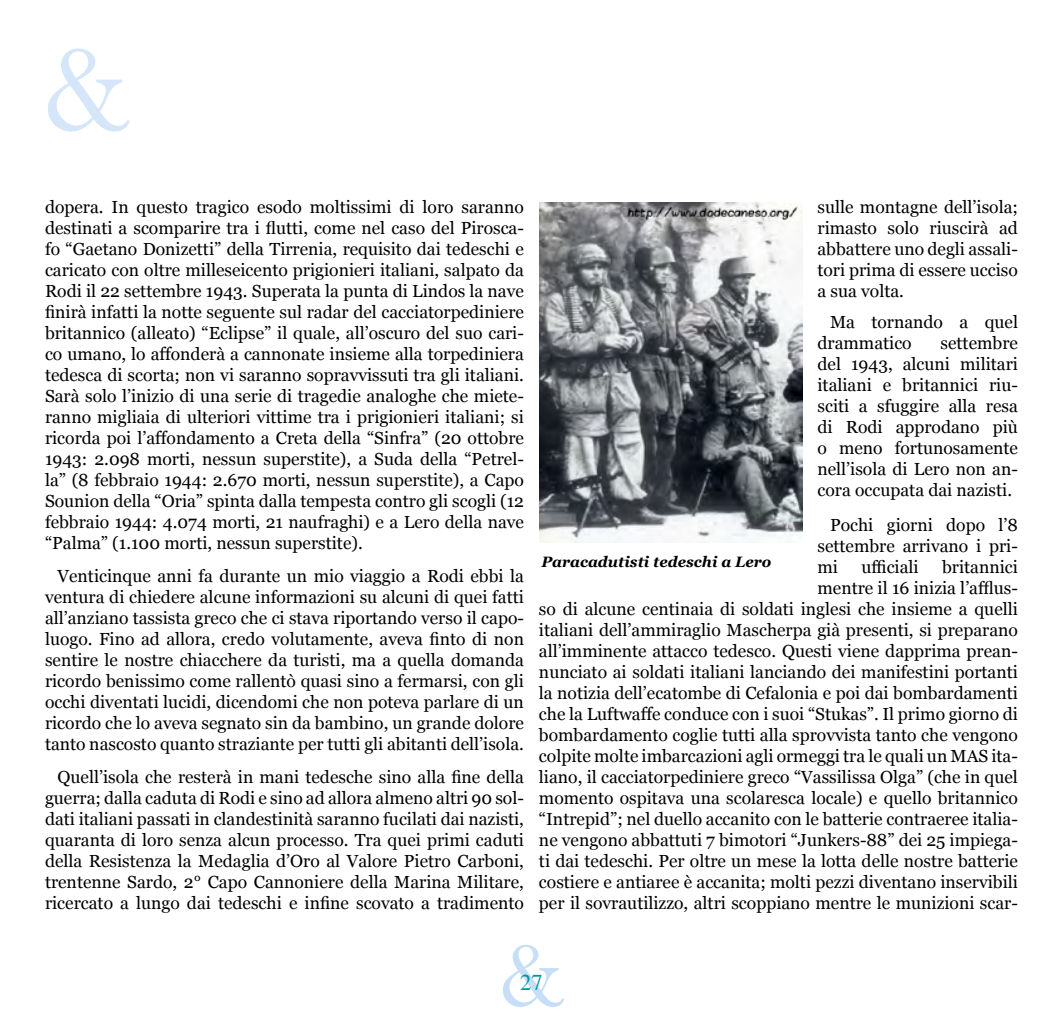
<style>
.page{position:relative;width:1063px;height:1028px;background:#fff}
.page>*{position:absolute;margin:0;border:0;box-sizing:border-box;transform-origin:0 0}
.t1{font:125px "Baskerville";color:#006fd7}
.t2{font:93.75px "Baskerville";color:#006fd7}
.t3{font:22.5px "Times";color:#0096a4}
.t4{font:17.5px/21px "Georgia";color:#000;text-align:justify}
.t5{font:italic 700 15px "Georgia";color:#000}
</style>
<div class="page">
<img style="left:539px;top:203px;width:263px;height:340px">
<h1 class="t1" style="left:42px;top:15px;width:89px">&amp;</h1>
<p class="t4" style="left:45px;top:196px;width:481px">dopera. In questo tragico esodo moltissimi di loro saranno destinati a scomparire tra i flutti, come nel caso del Pirosca&shy;fo “Gaetano Donizetti” della Tirrenia, requisito dai tedeschi e caricato con oltre milleseicento prigionieri italiani, salpato da Rodi il 22 settembre 1943. Superata la punta di Lindos la nave finirà infatti la notte seguente sul radar del cacciatorpediniere britannico (alleato) “Eclipse” il quale, all’oscuro del suo cari&shy;co umano, lo affonderà a cannonate insieme alla torpediniera tedesca di scorta; non vi saranno sopravvissuti tra gli italiani.<br>Sarà solo l’inizio di una serie di tragedie analoghe che miete&shy;ranno migliaia di ulteriori vittime tra i prigionieri italiani; si ricorda poi l’affondamento a Creta della “Sinfra” (20 ottobre 1943: 2.098 morti, nessun superstite), a Suda della “Petrel&shy;la” (8 febbraio 1944: 2.670 morti, nessun superstite), a Capo Sounion della “Oria” spinta dalla tempesta contro gli scogli (12 febbraio 1944: 4.074 morti, 21 naufraghi) e a Lero della nave “Palma” (1.100 morti, nessun superstite).</p>
<p class="t4" style="left:45px;top:564px;width:481px;text-indent:12px">Venticinque anni fa durante un mio viaggio a Rodi ebbi la ventura di chiedere alcune informazioni su alcuni di quei fatti all’anziano tassista greco che ci stava riportando verso il capo&shy;luogo. Fino ad allora, credo volutamente, aveva finto di non sentire le nostre chiacchere da turisti, ma a quella domanda ricordo benissimo come rallentò quasi sino a fermarsi, con gli occhi diventati lucidi, dicendomi che non poteva parlare di un ricordo che lo aveva segnato sin da bambino, un grande dolore tanto nascosto quanto straziante per tutti gli abitanti dell’isola.</p>
<p class="t4" style="left:45px;top:766px;width:480px;text-indent:12px">Quell’isola che resterà in mani tedesche sino alla fine della guerra; dalla caduta di Rodi e sino ad allora almeno altri 90 sol&shy;dati italiani passati in clandestinità saranno fucilati dai nazisti, quaranta di loro senza alcun processo. Tra quei primi caduti della Resistenza la Medaglia d’Oro al Valore Pietro Carboni, trentenne Sardo, 2° Capo Cannoniere della Marina Militare, ricercato a lungo dai tedeschi e infine scovato a tradimento</p>
<p class="t4" style="left:818px;top:196px;width:202px">sulle montagne dell’isola; rimasto solo riuscirà ad abbattere uno degli assali&shy;tori prima di essere ucciso a sua volta.</p>
<p class="t4" style="left:818px;top:311px;width:202px;text-indent:12px">Ma tornando a quel drammatico</p>
<p class="t4" style="left:818px;top:332px;width:202px;text-indent:123px">settembre del 1943, alcuni militari italiani e britannici riu&shy;sciti a sfuggire alla resa di Rodi approdano più o meno fortunosamente nell’isola di Lero non an&shy;cora occupata dai nazisti.</p>
<p class="t4" style="left:818px;top:514px;width:202px;text-indent:12px">Pochi giorni dopo l’8 settembre arrivano i pri&shy;mi</p>
<p class="t5" style="left:542px;top:550px;width:231px">Paracadutisti tedeschi a Lero</p>
<p class="t4" style="left:861px;top:556px;width:59px">ufficiali</p>
<p class="t4" style="left:539px;top:556px;width:481px;text-align:right">britannici<br>mentre il 16 inizia l’afflus-<br>so di alcune centinaia di soldati inglesi che insieme a quelli italiani dell’ammiraglio Mascherpa già presenti, si preparano all’imminente attacco tedesco. Questi viene dapprima prean&shy;nunciato ai soldati italiani lanciando dei manifestini portanti la notizia dell’ecatombe di Cefalonia e poi dai bombardamenti che la Luftwaffe conduce con i suoi “Stukas”. Il primo giorno di bombardamento coglie tutti alla sprovvista tanto che vengono colpite molte imbarcazioni agli ormeggi tra le quali un MAS ita&shy;liano, il cacciatorpediniere greco “Vassilissa Olga” (che in quel momento ospitava una scolaresca locale) e quello britannico “Intrepid”; nel duello accanito con le batterie contraeree italia&shy;ne vengono abbattuti 7 bimotori “Junkers-88” dei 25 impiega&shy;ti dai tedeschi. Per oltre un mese la lotta delle nostre batterie costiere e antiaree è accanita; molti pezzi diventano inservibili per il sovrautilizzo, altri scoppiano mentre le munizioni scar-</p>
<h2 class="t2" style="left:499px;top:920px;width:67px">&amp;</h2>
<p class="t3" style="left:520px;top:961px;width:24px">27</p>
</div>
